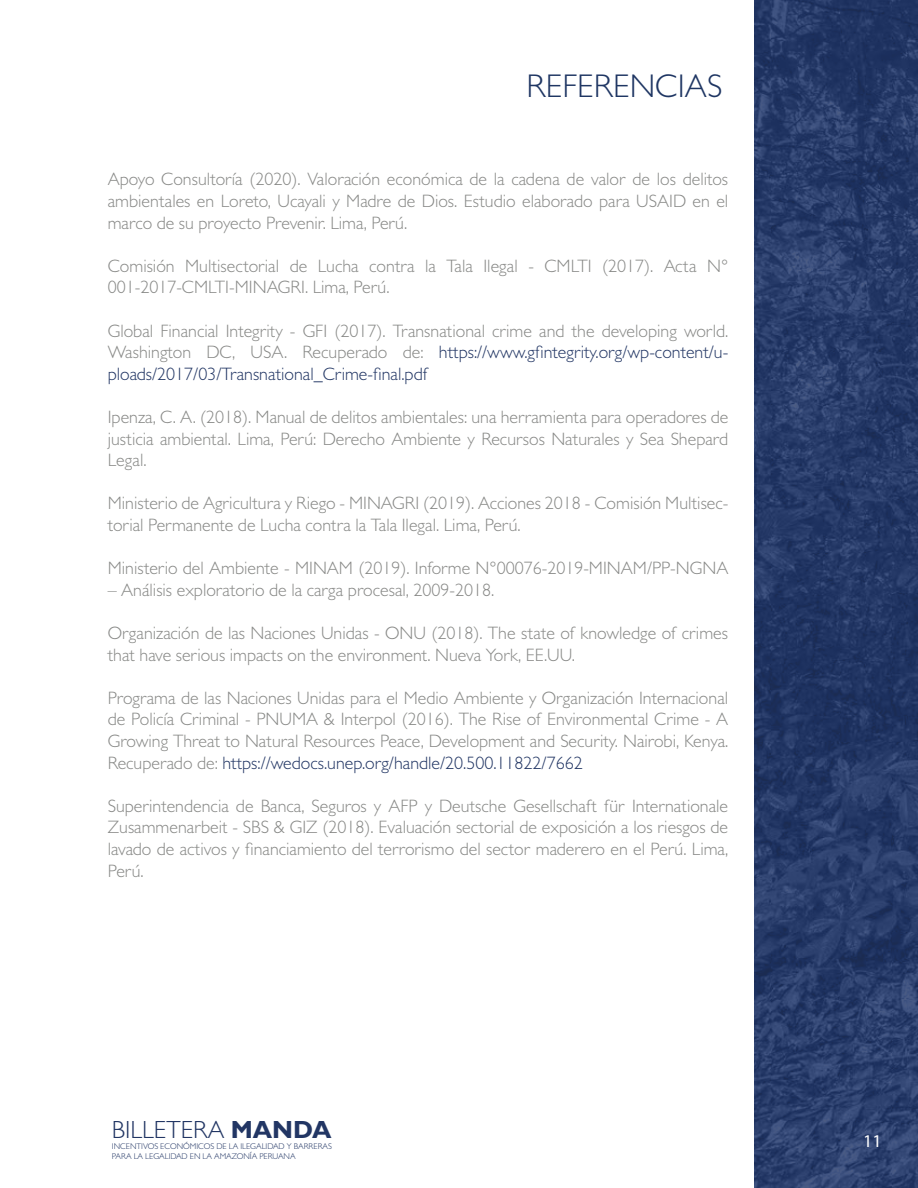
<style>
.page{position:relative;width:918px;height:1188px;background:#fff}
.page>*{position:absolute;margin:0;border:0;box-sizing:border-box;transform-origin:0 0}
.t1{font:300 33px "Gill Sans";color:#1f3663}
.t2{font:300 24.9px "Gill Sans";color:#223664}
.t3{font:300 18px/21.6px "Gill Sans";color:#878886;text-align:justify}
.t4{font:18px "Myriad Pro";color:#fff}
.t5{font:300 8.4px/10.1px "Gill Sans";color:#223664}
.s1{color:#223664}
.s2{font-weight:700}
</style>
<div class="page">
<svg style="left:755px;top:0;width:163px;height:1188px;background:#273a68"></svg>
<h1 class="t1" style="left:526px;top:66px;width:197px">REFERENCIAS</h1>
<p class="t3" style="left:108px;top:168px;width:622px">Apoyo Consultoría (2020). Valoración económica de la cadena de valor de los delitos ambientales en Loreto, Ucayali y Madre de Dios. Estudio elaborado para USAID en el marco de su proyecto Prevenir. Lima, Perú.</p>
<p class="t3" style="left:108px;top:255px;width:622px">Comisión Multisectorial de Lucha contra la Tala Ilegal - CMLTI (2017). Acta N°<br>001-2017-CMLTI-MINAGRI. Lima, Perú.</p>
<p class="t3" style="left:108px;top:319px;width:622px">Global Financial Integrity - GFI (2017). Transnational crime and the developing world.<br>Washington DC, USA. Recuperado de: <span class="s1">https://www.gfintegrity.org/wp-content/u&shy;ploads/2017/03/Transnational_Crime-final.pdf</span></p>
<p class="t3" style="left:108px;top:406px;width:622px">Ipenza, C. A. (2018). Manual de delitos ambientales: una herramienta para operadores de justicia ambiental. Lima, Perú: Derecho Ambiente y Recursos Naturales y Sea Shepard Legal.</p>
<p class="t3" style="left:108px;top:492px;width:622px">Ministerio de Agricultura y Riego - MINAGRI (2019). Acciones 2018 - Comisión Multisec&shy;torial Permanente de Lucha contra la Tala Ilegal. Lima, Perú.</p>
<p class="t3" style="left:108px;top:557px;width:622px">Ministerio del Ambiente - MINAM (2019). Informe N°00076-2019-MINAM/PP-NGNA</p>
<p class="t3" style="left:108px;top:579px;width:388px">– Análisis exploratorio de la carga procesal, 2009-2018.</p>
<p class="t3" style="left:108px;top:622px;width:622px">Organización de las Naciones Unidas - ONU (2018). The state of knowledge of crimes that have serious impacts on the environment. Nueva York, EE.UU.</p>
<p class="t3" style="left:108px;top:687px;width:622px">Programa de las Naciones Unidas para el Medio Ambiente y Organización Internacional de Policía Criminal - PNUMA &amp; Interpol (2016). The Rise of Environmental Crime - A Growing Threat to Natural Resources Peace, Development and Security. Nairobi, Kenya.<br>Recuperado de: <span class="s1">https://wedocs.unep.org/handle/20.500.11822/7662</span></p>
<p class="t3" style="left:108px;top:795px;width:622px">Superintendencia de Banca, Seguros y AFP y Deutsche Gesellschaft für Internationale Zusammenarbeit - SBS &amp; GIZ (2018). Evaluación sectorial de exposición a los riesgos de lavado de activos y financiamiento del terrorismo del sector maderero en el Perú. Lima, Perú.</p>
<h2 class="t2" style="left:112px;top:1115px;width:221px">BILLETERA <span class="s2">MANDA</span></h2>
<p class="t5" style="left:112px;top:1141px;width:222px">INCENTIVOS ECONÓMICOS DE LA ILEGALIDAD Y BARRERAS<br>PARA LA LEGALIDAD EN LA AMAZONÍA PERUANA</p>
<p class="t4" style="left:863px;top:1129px;width:20px">11</p>
</div>
